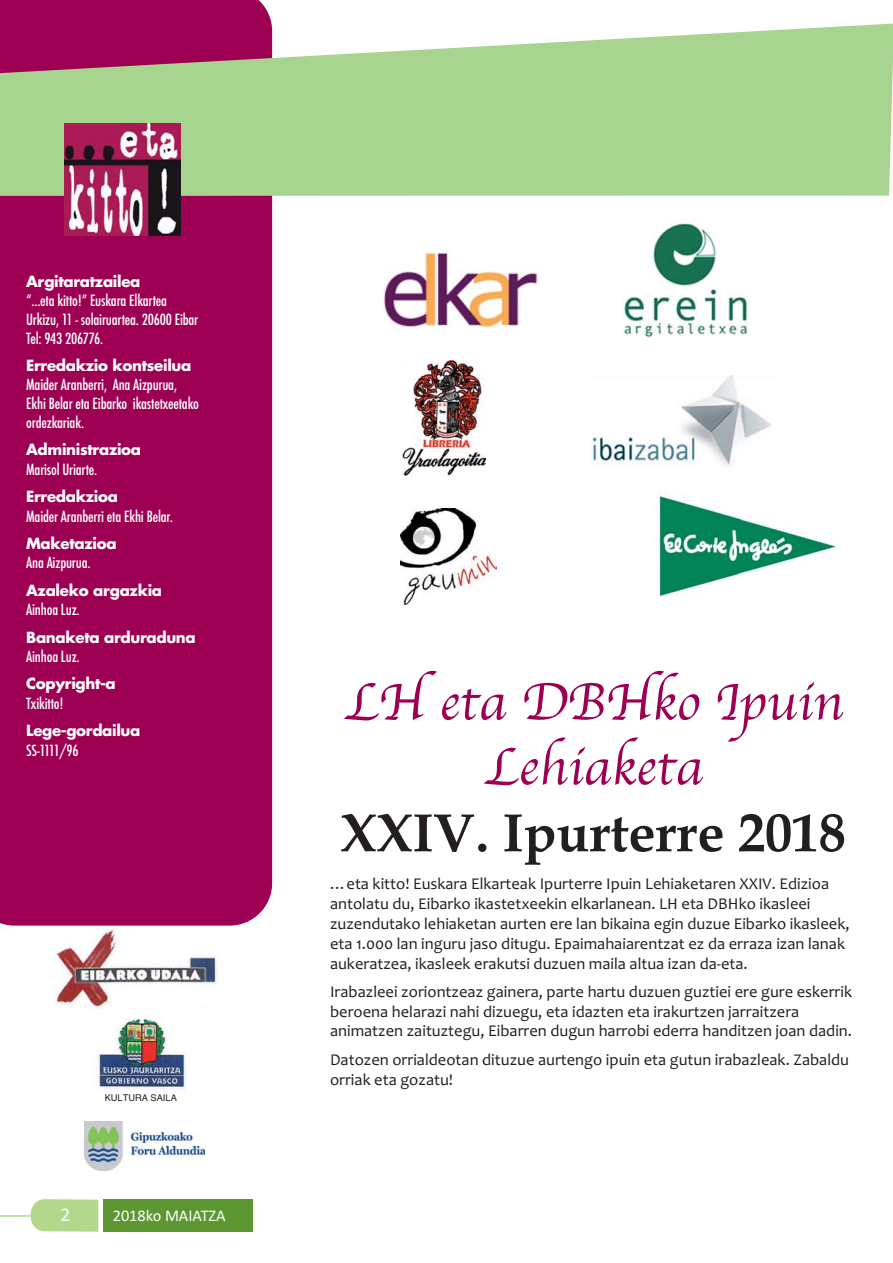
<style>
.page{position:relative;width:893px;height:1263px;background:#fff}
.page>*{position:absolute;margin:0;border:0;box-sizing:border-box;transform-origin:0 0}
.t1{font:54px/64.8px "Apple Chancery";color:#9d0052;text-align:center}
.t2{font:700 54px "Book Antiqua";color:#231f20}
.t3{font:19.5px "Calibri";color:#fff}
.t4{font:16.5px/19.8px "Candara";color:#231f20}
.t5{font:16.35px "Calibri";color:#fff}
.t6{font:500 condensed 15px/18.8px "Futura";letter-spacing:-.01em;color:#fff}
.t7{font:700 15px "Futura";letter-spacing:-.02em;color:#fff}
.t8{font:9.3px "Helvetica";color:#231f20}
</style>
<div class="page">
<svg style="left:30px;top:1199px;width:68px;height:33px;background:#b8da94"></svg>
<div style="left:103px;top:1199px;width:149px;height:32px;background:#5d9732"></div>
<hr style="left:0;top:1215px;width:42px;height:2px;background:#b3d88c">
<div style="left:0;top:0;width:272px;height:926px;background:#9d0052"></div>
<svg style="left:0;top:24px;width:893px;height:172px;background:#acc691"></svg>
<img style="left:84px;top:1122px;width:121px;height:48px">
<img style="left:64px;top:123px;width:117px;height:113px">
<img style="left:56px;top:928px;width:161px;height:81px">
<img style="left:95px;top:1012px;width:92px;height:81px">
<img style="left:383px;top:252px;width:156px;height:74px">
<img style="left:623px;top:222px;width:127px;height:116px">
<img style="left:403px;top:360px;width:83px;height:115px">
<img style="left:591px;top:375px;width:180px;height:93px">
<img style="left:400px;top:509px;width:96px;height:95px">
<img style="left:658px;top:493px;width:178px;height:104px">
<p class="t7" style="left:26px;top:274px;width:116px">Argitaratzailea</p>
<p class="t6" style="left:26px;top:292px;width:174px">“...eta kitto!” Euskara Elkartea<br>Urkizu, 11 - solairuartea. 20600 Eibar<br>Tel: 943 206776.</p>
<p class="t7" style="left:26px;top:358px;width:167px">Erredakzio kontseilua</p>
<p class="t6" style="left:26px;top:376px;width:174px">Maider Aranberri, Ana Aizpurua,<br>Ekhi Belar eta Eibarko ikastetxeetako ordezkariak.</p>
<p class="t7" style="left:26px;top:443px;width:116px">Administrazioa</p>
<p class="t6" style="left:26px;top:460px;width:73px">Marisol Uriarte.</p>
<p class="t7" style="left:26px;top:490px;width:93px">Erredakzioa</p>
<p class="t6" style="left:26px;top:507px;width:148px">Maider Aranberri eta Ekhi Belar.</p>
<p class="t7" style="left:26px;top:536px;width:92px">Maketazioa</p>
<p class="t6" style="left:26px;top:554px;width:66px">Ana Aizpurua.</p>
<p class="t7" style="left:26px;top:583px;width:137px">Azaleko argazkia</p>
<p class="t6" style="left:26px;top:601px;width:55px">Ainhoa Luz.</p>
<p class="t7" style="left:26px;top:630px;width:171px">Banaketa arduraduna</p>
<p class="t6" style="left:26px;top:647px;width:55px">Ainhoa Luz.</p>
<p class="t7" style="left:26px;top:677px;width:91px">Copyright-a</p>
<p class="t6" style="left:26px;top:694px;width:39px">Txikitto!</p>
<p class="t7" style="left:26px;top:724px;width:116px">Lege-gordailua</p>
<p class="t6" style="left:26px;top:741px;width:54px">SS-1111/96</p>
<p class="t8" style="left:105px;top:1094px;width:74px">KULTURA SAILA</p>
<p class="t3" style="left:61px;top:1203px;width:11px">2</p>
<p class="t5" style="left:113px;top:1206px;width:114px">2018ko MAIATZA</p>
<h1 class="t1" style="left:344px;top:668px;width:500px">LH eta DBHko Ipuin<br>Lehiaketa</h1>
<h1 class="t2" style="left:340px;top:801px;width:507px">XXIV. Ipurterre 2018</h1>
<p class="t4" style="left:330px;top:876px;width:521px">…eta kitto! Euskara Elkarteak Ipurterre Ipuin Lehiaketaren XXIV. Edizioa antolatu du, Eibarko ikastetxeekin elkarlanean. LH eta DBHko ikasleei zuzendutako lehiaketan aurten ere lan bikaina egin duzue Eibarko ikasleek, eta 1.000 lan inguru jaso ditugu. Epaimahaiarentzat ez da erraza izan lanak aukeratzea, ikasleek erakutsi duzuen maila altua izan da-eta.</p>
<p class="t4" style="left:330px;top:983px;width:524px">Irabazleei zoriontzeaz gainera, parte hartu duzuen guztiei ere gure eskerrik beroena helarazi nahi dizuegu, eta idazten eta irakurtzen jarraitzera animatzen zaituztegu, Eibarren dugun harrobi ederra handitzen joan dadin.</p>
<p class="t4" style="left:330px;top:1051px;width:521px">Datozen orrialdeotan dituzue aurtengo ipuin eta gutun irabazleak. Zabaldu orriak eta gozatu!</p>
</div>
